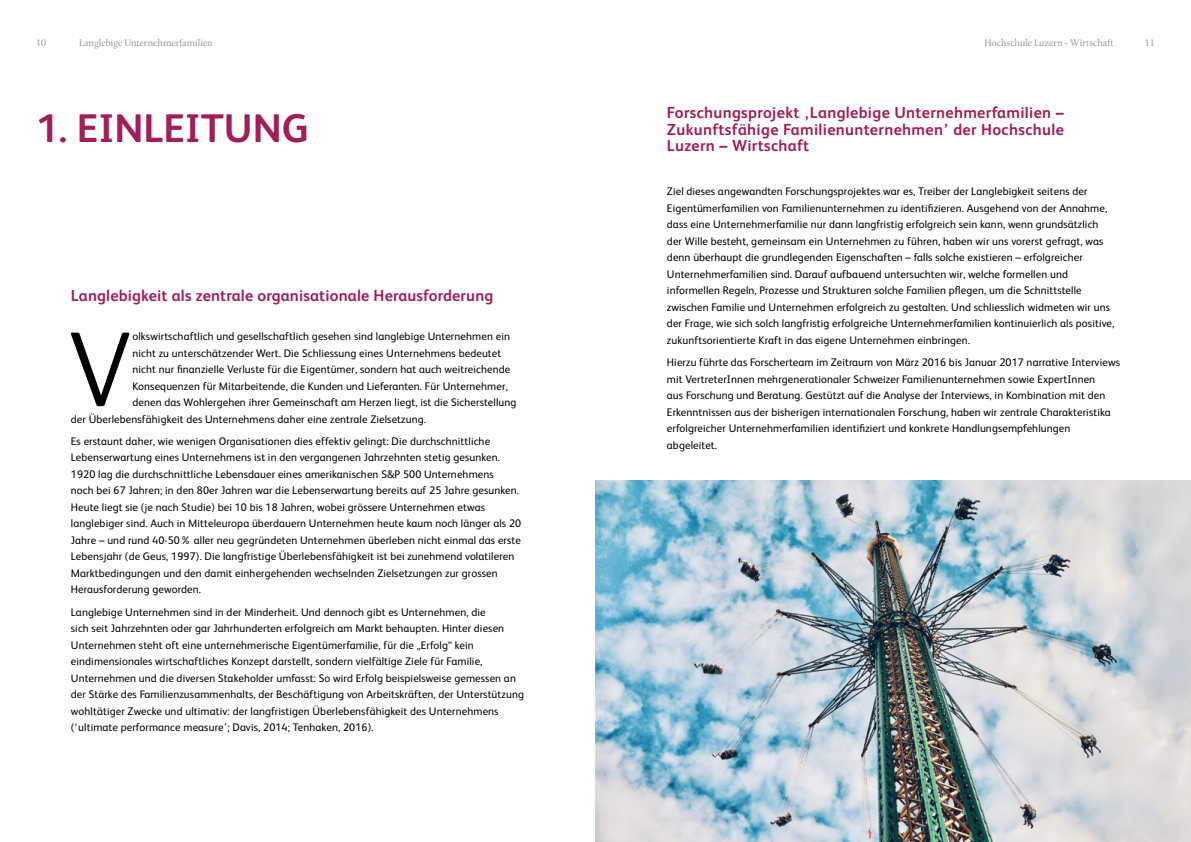
<style>
.page{position:relative;width:1191px;height:842px;background:#fff}
.page>*{position:absolute;margin:0;border:0;box-sizing:border-box;transform-origin:0 0}
.t1{font:300 107.1px "FS Albert";color:#000}
.t2{font:700 40px "FS Albert";color:#a01e5a}
.t3{font:700 16px/16.5px "FS Albert";letter-spacing:.01em;color:#a01e5a;text-align:justify}
.t4{font:11px/16.5px "FS Albert";letter-spacing:.01em;color:#000}
.t5{font:10px "Albertina MT Std";color:#939598}
</style>
<div class="page">
<img style="left:595px;top:480px;width:596px;height:362px">
<p class="t5" style="left:36px;top:37px;width:11px">10</p>
<p class="t5" style="left:79px;top:37px;width:135px">Langlebige Unternehmerfamilien</p>
<p class="t5" style="left:984px;top:37px;width:131px">Hochschule Luzern - Wirtschaft</p>
<p class="t5" style="left:1145px;top:37px;width:11px">11</p>
<h2 class="t2" style="left:36px;top:101px;width:274px">1. EINLEITUNG</h2>
<h3 class="t3" style="left:667px;top:104px;width:398px">Forschungsprojekt ‚Langlebige Unternehmerfamilien – Zukunftsfähige Familienunternehmen’ der Hochschule Luzern – Wirtschaft</h3>
<p class="t4" style="left:667px;top:183px;width:449px">Ziel dieses angewandten Forschungsprojektes war es, Treiber der Langlebigkeit seitens der Eigentümerfamilien von Familienunternehmen zu identifizieren. Ausgehend von der Annahme, dass eine Unternehmerfamilie nur dann langfristig erfolgreich sein kann, wenn grundsätzlich der Wille besteht, gemeinsam ein Unternehmen zu führen, haben wir uns vorerst gefragt, was denn überhaupt die grundlegenden Eigenschaften – falls solche existieren – erfolgreicher Unternehmerfamilien sind. Darauf aufbauend untersuchten wir, welche formellen und informellen Regeln, Prozesse und Strukturen solche Familien pflegen, um die Schnittstelle zwischen Familie und Unternehmen erfolgreich zu gestalten. Und schliesslich widmeten wir uns der Frage, wie sich solch langfristig erfolgreiche Unternehmerfamilien kontinuierlich als positive, zukunftsorientierte Kraft in das eigene Unternehmen einbringen.</p>
<p class="t4" style="left:667px;top:353px;width:454px">Hierzu führte das Forscherteam im Zeitraum von März 2016 bis Januar 2017 narrative Interviews mit VertreterInnen mehrgenerationaler Schweizer Familienunternehmen sowie ExpertInnen<br>aus Forschung und Beratung. Gestützt auf die Analyse der Interviews, in Kombination mit den Erkenntnissen aus der bisherigen internationalen Forschung, haben wir zentrale Charakteristika erfolgreicher Unternehmerfamilien identifiziert und konkrete Handlungsempfehlungen abgeleitet.</p>
<h3 class="t3" style="left:71px;top:287px;width:424px">Langlebigkeit als zentrale organisationale Herausforderung</h3>
<h1 class="t1" style="left:69px;top:299px;width:64px">V</h1>
<p class="t4" style="left:132px;top:328px;width:379px">olkswirtschaftlich und gesellschaftlich gesehen sind langlebige Unternehmen ein</p>
<p class="t4" style="left:132px;top:344px;width:370px">nicht zu unterschätzender Wert. Die Schliessung eines Unternehmens bedeutet</p>
<p class="t4" style="left:132px;top:361px;width:379px">nicht nur finanzielle Verluste für die Eigentümer, sondern hat auch weitreichende</p>
<p class="t4" style="left:132px;top:377px;width:377px">Konsequenzen für Mitarbeitende, die Kunden und Lieferanten. Für Unternehmer,</p>
<p class="t4" style="left:132px;top:394px;width:385px">denen das Wohlergehen ihrer Gemeinschaft am Herzen liegt, ist die Sicherstellung</p>
<p class="t4" style="left:71px;top:410px;width:357px">der Überlebensfähigkeit des Unternehmens daher eine zentrale Zielsetzung.</p>
<p class="t4" style="left:71px;top:432px;width:452px">Es erstaunt daher, wie wenigen Organisationen dies effektiv gelingt: Die durchschnittliche Lebenserwartung eines Unternehmens ist in den vergangenen Jahrzehnten stetig gesunken.<br>1920 lag die durchschnittliche Lebensdauer eines amerikanischen S&amp;P 500 Unternehmens<br>noch bei 67 Jahren; in den 80er Jahren war die Lebenserwartung bereits auf 25 Jahre gesunken.<br>Heute liegt sie (je nach Studie) bei 10 bis 18 Jahren, wobei grössere Unternehmen etwas langlebiger sind. Auch in Mitteleuropa überdauern Unternehmen heute kaum noch länger als 20<br>Jahre – und rund 40-50% aller neu gegründeten Unternehmen überleben nicht einmal das erste Lebensjahr (de Geus, 1997). Die langfristige Überlebensfähigkeit ist bei zunehmend volatileren Marktbedingungen und den damit einhergehenden wechselnden Zielsetzungen zur grossen Herausforderung geworden.</p>
<p class="t4" style="left:71px;top:603px;width:454px">Langlebige Unternehmen sind in der Minderheit. Und dennoch gibt es Unternehmen, die<br>sich seit Jahrzehnten oder gar Jahrhunderten erfolgreich am Markt behaupten. Hinter diesen Unternehmen steht oft eine unternehmerische Eigentümerfamilie, für die „Erfolg“ kein eindimensionales wirtschaftliches Konzept darstellt, sondern vielfältige Ziele für Familie, Unternehmen und die diversen Stakeholder umfasst: So wird Erfolg beispielsweise gemessen an der Stärke des Familienzusammenhalts, der Beschäftigung von Arbeitskräften, der Unterstützung wohltätiger Zwecke und ultimativ: der langfristigen Überlebensfähigkeit des Unternehmens (‘ultimate performance measure’; Davis, 2014; Tenhaken, 2016).</p>
</div>
